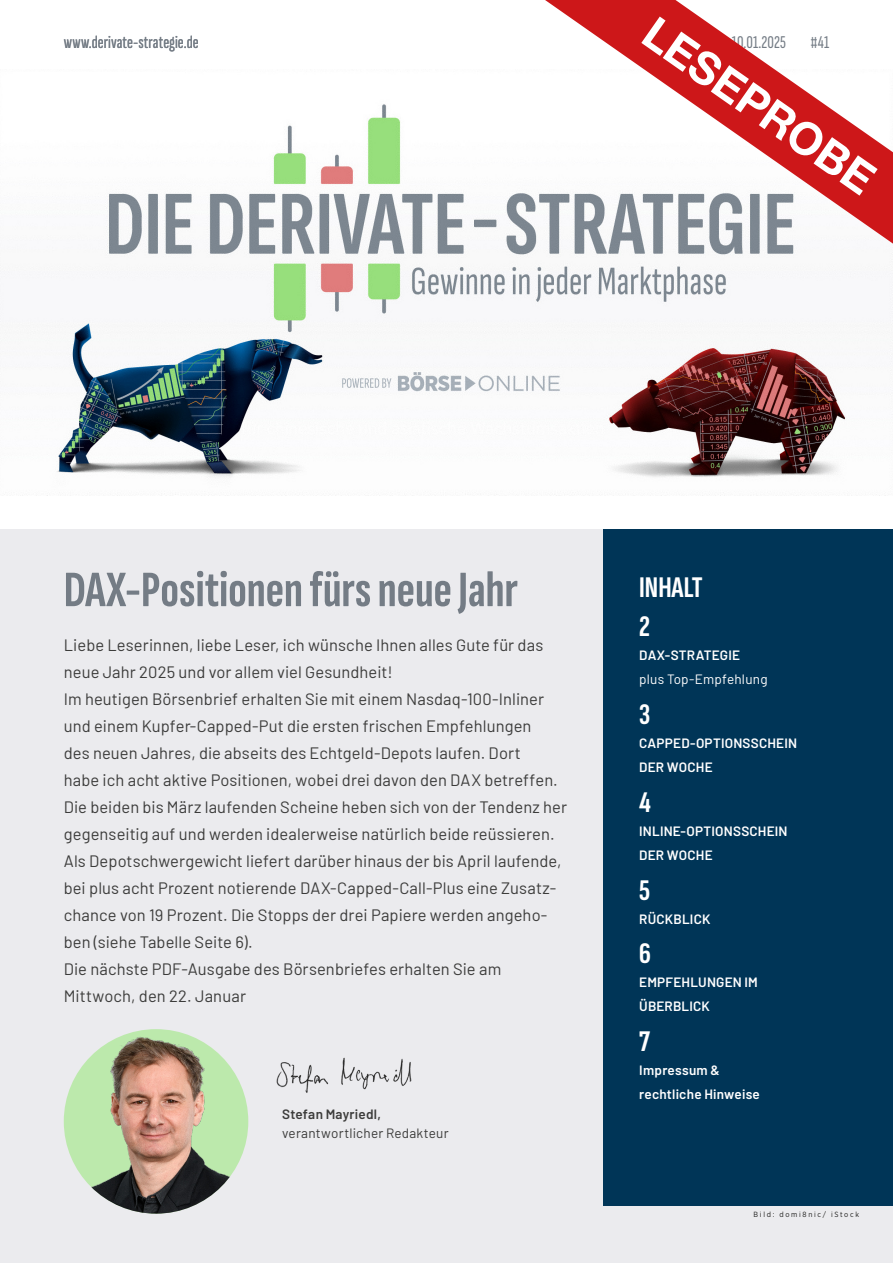
<style>
.page{position:relative;width:893px;height:1263px;background:#fff}
.page>*{position:absolute;margin:0;border:0;box-sizing:border-box;transform-origin:0 0}
.t1{font:700 extra-condensed 51px "Sofia Sans";color:#747c85}
.t2{font:700 45px "Helvetica Neue LT Pro";color:#fff}
.t3{font:700 extra-condensed 30px/39.8px "Sofia Sans";color:#fff}
.t4{font:extra-condensed 18px "Sofia Sans";letter-spacing:.005em;color:#747c85}
.t5{font:16.5px/27px "Barlow";letter-spacing:.005em;color:#3c3c3b}
.t6{font:600 13.5px/24px "Barlow";letter-spacing:.015em;color:#fff}
.t7{font:13.5px "Barlow";letter-spacing:.015em;color:#3c3c3b}
.t8{font:13.5px "Barlow";letter-spacing:.015em;color:#fff}
.t9{font:600 13.5px "Barlow";letter-spacing:.02em;color:#3c3c3b}
.t10{font:7.5px "Gotham Narrow";letter-spacing:.22em;color:#1d1d1b}
</style>
<div class="page">
<div style="left:0;top:529px;width:893px;height:734px;background:#ebebee"></div>
<div style="left:604px;top:529px;width:289px;height:676px;background:#003557"></div>
<img style="left:0;top:104px;width:893px;height:391px">
<img style="left:64px;top:1029px;width:184px;height:185px;border-radius:91px">
<div style="left:13px;top:72px;width:171px;height:60px;background:#fff"></div>
<img style="left:276px;top:1057px;width:136px;height:36px">
<svg style="left:545px;top:0;width:348px;height:244px"></svg>
<p class="t4" style="left:64px;top:33px;width:136px">www.derivate-strategie.de</p>
<h2 class="t2" style="left:664px;top:5px;width:273px;rotate:35deg">LESEPROBE</h2>
<p class="t4" style="left:732px;top:33px;width:56px">10.01.2025</p>
<p class="t4" style="left:811px;top:33px;width:20px">#41</p>
<h1 class="t1" style="left:64px;top:562px;width:456px">DAX-Positionen fürs neue Jahr</h1>
<p class="t5" style="left:64px;top:630px;width:505px">Liebe Leserinnen, liebe Leser, ich wünsche Ihnen alles Gute für das neue Jahr 2025 und vor allem viel Gesundheit!<br>Im heutigen Börsenbrief erhalten Sie mit einem Nasdaq-100-Inliner und einem Kupfer-Capped-Put die ersten frischen Empfehlungen<br>des neuen Jahres, die abseits des Echtgeld-Depots laufen. Dort<br>habe ich acht aktive Positionen, wobei drei davon den DAX betreffen.<br>Die beiden bis März laufenden Scheine heben sich von der Tendenz her gegenseitig auf und werden idealerweise natürlich beide reüssieren.<br>Als Depotschwergewicht liefert darüber hinaus der bis April laufende, bei plus acht Prozent notierende DAX-Capped-Call-Plus eine Zusatz&shy;chance von 19 Prozent. Die Stopps der drei Papiere werden angeho&shy;ben (siehe Tabelle Seite 6).<br>Die nächste PDF-Ausgabe des Börsenbriefes erhalten Sie am Mittwoch, den 22. Januar</p>
<p class="t9" style="left:282px;top:1104px;width:100px">Stefan Mayriedl,</p>
<p class="t7" style="left:282px;top:1124px;width:168px">verantwortlicher Redakteur</p>
<h3 class="t3" style="left:639px;top:567px;width:65px">INHALT<br>2</h3>
<p class="t6" style="left:639px;top:642px;width:102px">DAX-STRATEGIE</p>
<p class="t8" style="left:639px;top:670px;width:130px">plus Top-Empfehlung</p>
<h3 class="t3" style="left:639px;top:695px;width:13px">3</h3>
<p class="t6" style="left:639px;top:730px;width:159px">CAPPED-OPTIONSSCHEIN<br>DER WOCHE</p>
<h3 class="t3" style="left:639px;top:783px;width:13px">4</h3>
<p class="t6" style="left:639px;top:818px;width:150px">INLINE-OPTIONSSCHEIN<br>DER WOCHE</p>
<h3 class="t3" style="left:639px;top:870px;width:13px">5</h3>
<p class="t6" style="left:639px;top:906px;width:73px">RÜCKBLICK</p>
<h3 class="t3" style="left:639px;top:934px;width:13px">6</h3>
<p class="t6" style="left:639px;top:969px;width:120px">EMPFEHLUNGEN IM<br>ÜBERBLICK</p>
<h3 class="t3" style="left:639px;top:1022px;width:12px">7</h3>
<p class="t6" style="left:639px;top:1057px;width:122px">Impressum &amp; rechtliche Hinweise</p>
<p class="t10" style="left:754px;top:1210px;width:107px">Bild: domi8nic/ iStock</p>
</div>
